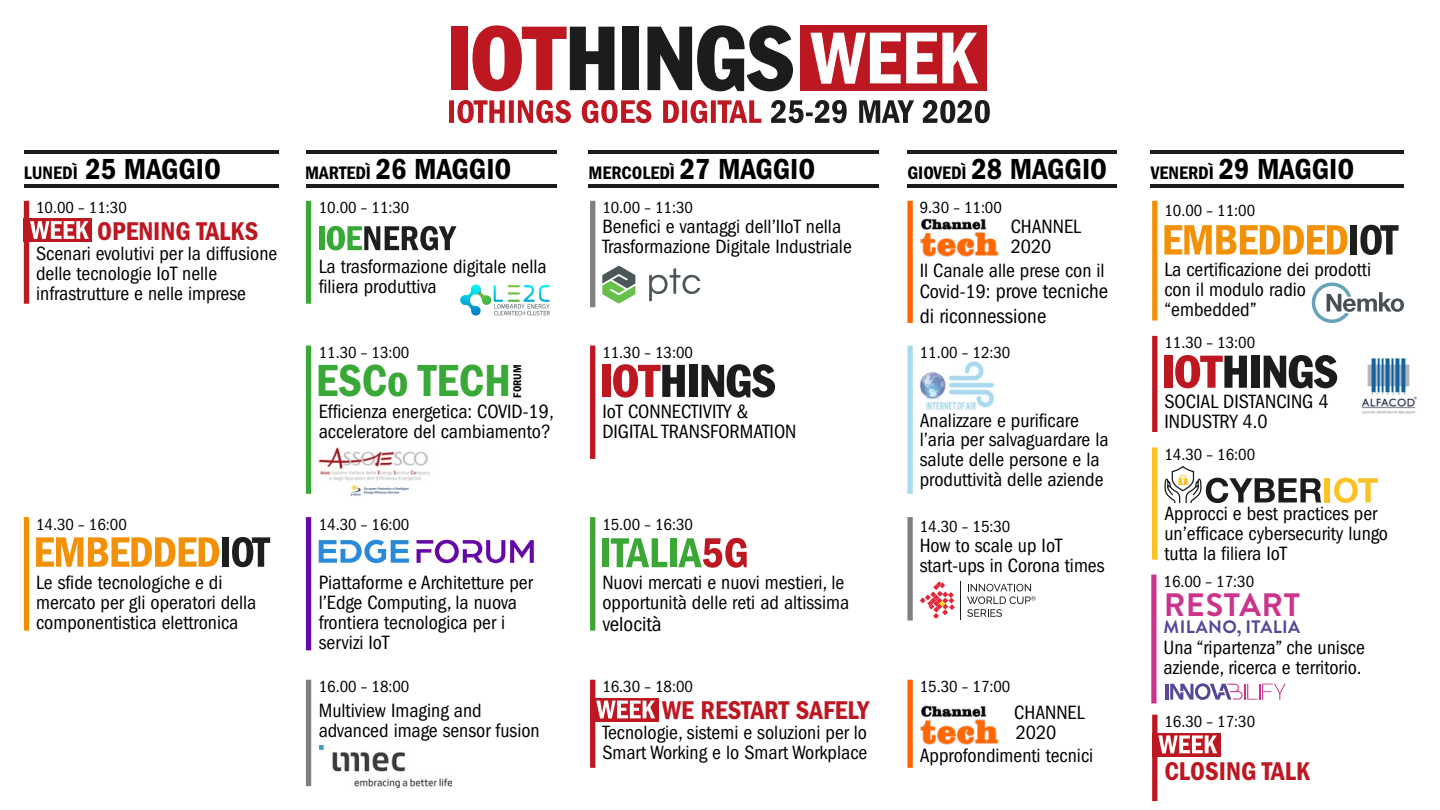
<style>
.page{position:relative;width:1440px;height:810px;background:#fff}
.page>*{position:absolute;margin:0;border:0;box-sizing:border-box;transform-origin:0 0}
.t1{font:600 condensed 46.58px "Franklin Gothic";color:#38a836}
.t2{font:700 32.4px "Brandon Grotesque";letter-spacing:.02em;color:#cc348b}
.t3{font:600 condensed 30.08px "Franklin Gothic";color:#000}
.t4{font:600 condensed 26.62px "Franklin Gothic";color:#bd1721}
.t5{font:condensed 21.23px/25px "Franklin Gothic";color:#000}
.t6{font:condensed 19.95px/20px "Franklin Gothic";color:#000}
.t7{font:600 condensed 18.75px "Franklin Gothic";color:#000}
.t8{font:700 18.08px "Brandon Grotesque";letter-spacing:.02em;color:#564797}
.t9{font:condensed 16.65px "Franklin Gothic";color:#000}
.t10{font:600 condensed 11.48px "Franklin Gothic";color:#000}
.s1{font-size:18.75px}
.s2{font-size:30.08px}
.s3{font-size:19.95px}
</style>
<div class="page">
<div style="left:800px;top:25px;width:187px;height:66px;background:#bd1721"></div>
<div style="left:451px;top:27px;width:16px;height:63px;background:#bd1721"></div>
<svg style="left:473px;top:25px;width:141px;height:66px"></svg>
<div style="left:623px;top:27px;width:16px;height:63px;background:#1c1c1c"></div>
<svg style="left:647px;top:25px;width:146px;height:66px"></svg>
<svg style="left:810px;top:33px;width:168px;height:51px"></svg>
<svg style="left:771px;top:100px;width:219px;height:23px"></svg>
<svg style="left:449px;top:100px;width:312px;height:23px"></svg>
<div style="left:1164px;top:356px;width:9px;height:32px;background:#bd1721"></div>
<svg style="left:1175px;top:355px;width:72px;height:33px"></svg>
<div style="left:1251px;top:356px;width:8px;height:32px;background:#1c1c1c"></div>
<svg style="left:1264px;top:355px;width:73px;height:33px"></svg>
<div style="left:602px;top:365px;width:8px;height:32px;background:#bd1721"></div>
<svg style="left:613px;top:364px;width:72px;height:34px"></svg>
<div style="left:689px;top:365px;width:8px;height:32px;background:#1c1c1c"></div>
<svg style="left:702px;top:364px;width:73px;height:34px"></svg>
<svg style="left:36px;top:537px;width:183px;height:30px"></svg>
<div style="left:222px;top:537px;width:7px;height:30px;background:#1c1f1c"></div>
<svg style="left:232px;top:537px;width:38px;height:30px"></svg>
<svg style="left:1164px;top:225px;width:183px;height:30px"></svg>
<div style="left:1351px;top:225px;width:6px;height:30px;background:#1c1f1c"></div>
<svg style="left:1360px;top:225px;width:39px;height:30px"></svg>
<div style="left:24px;top:201px;width:5px;height:103px;background:#bd1721"></div>
<div style="left:1152px;top:201px;width:5px;height:120px;background:#f29105"></div>
<div style="left:590px;top:201px;width:5px;height:106px;background:#808080"></div>
<div style="left:907px;top:201px;width:6px;height:122px;background:#f60"></div>
<div style="left:306px;top:201px;width:5px;height:103px;background:#38a836"></div>
<div style="left:306px;top:346px;width:5px;height:148px;background:#38a836"></div>
<div style="left:306px;top:680px;width:5px;height:106px;background:#808080"></div>
<div style="left:306px;top:517px;width:5px;height:133px;background:#6608a5"></div>
<div style="left:1152px;top:336px;width:5px;height:96px;background:#bd1721"></div>
<div style="left:590px;top:346px;width:5px;height:113px;background:#bd1721"></div>
<div style="left:907px;top:346px;width:6px;height:148px;background:#a8daf3"></div>
<div style="left:1152px;top:715px;width:5px;height:86px;background:#bd1721"></div>
<div style="left:590px;top:680px;width:5px;height:88px;background:#bd1721"></div>
<div style="left:907px;top:680px;width:6px;height:88px;background:#f60"></div>
<div style="left:24px;top:517px;width:5px;height:114px;background:#f29105"></div>
<div style="left:1152px;top:447px;width:6px;height:113px;background:#fcc226"></div>
<div style="left:590px;top:517px;width:5px;height:114px;background:#3ba836"></div>
<div style="left:907px;top:517px;width:6px;height:104px;background:#808080"></div>
<div style="left:319px;top:226px;width:6px;height:24px;background:#38a836"></div>
<svg style="left:327px;top:226px;width:130px;height:25px"></svg>
<svg style="left:417px;top:540px;width:117px;height:23px"></svg>
<svg style="left:319px;top:540px;width:90px;height:23px"></svg>
<img style="left:320px;top:745px;width:131px;height:42px">
<svg style="left:602px;top:266px;width:33px;height:38px"></svg>
<svg style="left:649px;top:268px;width:51px;height:33px"></svg>
<div style="left:602px;top:538px;width:7px;height:29px;background:#3ba836"></div>
<svg style="left:611px;top:538px;width:56px;height:29px"></svg>
<div style="left:670px;top:538px;width:7px;height:29px;background:#3ba836"></div>
<svg style="left:678px;top:538px;width:69px;height:30px"></svg>
<img style="left:920px;top:218px;width:79px;height:39px">
<img style="left:920px;top:706px;width:79px;height:39px">
<img style="left:920px;top:361px;width:75px;height:49px">
<svg style="left:920px;top:581px;width:35px;height:38px"></svg>
<hr style="left:961px;top:581px;width:1px;height:39px;background:#1e1e1d">
<svg style="left:967px;top:584px;width:69px;height:33px"></svg>
<svg style="left:1164px;top:465px;width:157px;height:39px"></svg>
<div style="left:1324px;top:478px;width:5px;height:24px;background:#fcc226"></div>
<svg style="left:1334px;top:478px;width:44px;height:25px"></svg>
<img style="left:1361px;top:357px;width:56px;height:57px">
<svg style="left:460px;top:285px;width:90px;height:31px"></svg>
<img style="left:318px;top:447px;width:112px;height:49px">
<div style="left:24px;top:219px;width:68px;height:23px;background:#bd1721"></div>
<svg style="left:595px;top:698px;width:63px;height:23px"></svg>
<div style="left:1152px;top:733px;width:68px;height:23px;background:#bd1721"></div>
<svg style="left:30px;top:221px;width:59px;height:18px"></svg>
<svg style="left:596px;top:701px;width:59px;height:17px"></svg>
<svg style="left:1158px;top:735px;width:59px;height:18px"></svg>
<svg style="left:1312px;top:283px;width:92px;height:40px"></svg>
<hr style="left:24px;top:184px;width:254px;height:3px;background:#1c1c1c">
<hr style="left:24px;top:150px;width:254px;height:4px;background:#1c1c1c">
<hr style="left:306px;top:184px;width:250px;height:3px;background:#1c1c1c">
<hr style="left:306px;top:150px;width:250px;height:4px;background:#1c1c1c">
<hr style="left:588px;top:184px;width:291px;height:3px;background:#1c1c1c">
<hr style="left:588px;top:150px;width:291px;height:4px;background:#1c1c1c">
<hr style="left:907px;top:184px;width:210px;height:3px;background:#1c1c1c">
<hr style="left:907px;top:150px;width:210px;height:4px;background:#1c1c1c">
<hr style="left:1151px;top:184px;width:253px;height:3px;background:#1c1c1c">
<hr style="left:1151px;top:150px;width:253px;height:4px;background:#1c1c1c">
<div style="left:1151px;top:575px;width:6px;height:128px;background:#cc348b"></div>
<hr style="left:1166px;top:684px;width:3px;height:16px;background:#564797">
<svg style="left:1170px;top:683px;width:116px;height:17px"></svg>
<h3 class="t3" style="left:24px;top:152px;width:199px"><span class="s1">LUNEDÌ</span> 25 MAGGIO</h3>
<h3 class="t3" style="left:305px;top:152px;width:208px"><span class="s1">MARTEDÌ</span> 26 MAGGIO</h3>
<p class="t7" style="left:588px;top:162px;width:228px">MERCOLEDÌ <span class="s2">27 MAGGIO</span></p>
<h3 class="t3" style="left:907px;top:152px;width:201px"><span class="s1">GIOVEDÌ</span> 28 MAGGIO</h3>
<h3 class="t3" style="left:1151px;top:152px;width:205px"><span class="s1">VENERDÌ</span> 29 MAGGIO</h3>
<p class="t9" style="left:36px;top:198px;width:92px">10.00 – 11:30</p>
<h3 class="t4" style="left:97px;top:216px;width:163px">OPENING TALKS</h3>
<p class="t6" style="left:36px;top:243px;width:243px">Scenari evolutivi per la diffusione delle tecnologie IoT nelle infrastrutture e nelle imprese</p>
<p class="t9" style="left:36px;top:515px;width:92px">14.30 – 16:00</p>
<p class="t6" style="left:36px;top:573px;width:222px">Le sfide tecnologiche e di mercato per gli operatori della componentistica elettronica</p>
<p class="t9" style="left:319px;top:198px;width:92px">10.00 – 11:30</p>
<p class="t6" style="left:319px;top:257px;width:230px">La trasformazione digitale nella filiera produttiva</p>
<p class="t9" style="left:319px;top:343px;width:92px">11.30 – 13:00</p>
<h1 class="t1" style="left:316px;top:354px;width:197px">ESCo TECH</h1>
<p class="t10" style="left:511px;top:398px;width:34px;rotate:-90deg">FORUM</p>
<p class="t6" style="left:319px;top:401px;width:237px">Efficienza energetica: COVID-19, acceleratore del cambiamento?</p>
<p class="t9" style="left:319px;top:515px;width:92px">14.30 – 16:00</p>
<p class="t6" style="left:319px;top:573px;width:216px">Piattaforme e Architetture per l’Edge Computing, la nuova frontiera tecnologica per i servizi IoT</p>
<p class="t9" style="left:319px;top:677px;width:92px">16.00 – 18:00</p>
<p class="t6" style="left:319px;top:701px;width:223px">Multiview Imaging and advanced image sensor fusion</p>
<p class="t9" style="left:602px;top:198px;width:92px">10.00 – 11:30</p>
<p class="t6" style="left:602px;top:217px;width:251px">Benefici e vantaggi dell’IIoT nella<br>Trasformazione Digitale Industriale</p>
<p class="t9" style="left:602px;top:343px;width:92px">11.30 – 13:00</p>
<p class="t6" style="left:602px;top:401px;width:196px">IoT CONNECTIVITY &amp;<br>DIGITAL TRANSFORMATION</p>
<p class="t9" style="left:602px;top:515px;width:92px">15.00 – 16:30</p>
<p class="t6" style="left:602px;top:573px;width:248px">Nuovi mercati e nuovi mestieri, le opportunità delle reti ad altissima</p>
<p class="t5" style="left:602px;top:611px;width:61px">velocità</p>
<p class="t9" style="left:602px;top:677px;width:92px">16.30 – 18:00</p>
<h3 class="t4" style="left:662px;top:695px;width:209px">WE RESTART SAFELY</h3>
<p class="t6" style="left:602px;top:722px;width:267px">Tecnologie, sistemi e soluzioni per lo<br>Smart Working e lo Smart Workplace</p>
<p class="t9" style="left:920px;top:198px;width:84px">9.30 – 11:00</p>
<p class="t6" style="left:1011px;top:217px;width:72px">CHANNEL<br>2020</p>
<p class="t6" style="left:920px;top:260px;width:186px">Il Canale alle prese con il</p>
<p class="t5" style="left:920px;top:279px;width:190px"><span class="s3">Covid-19:</span> prove tecniche di riconnessione</p>
<p class="t9" style="left:920px;top:343px;width:92px">11.00 – 12:30</p>
<p class="t6" style="left:920px;top:410px;width:191px">Analizzare e purificare l’aria per salvaguardare la salute delle persone e la produttività delle aziende</p>
<p class="t9" style="left:920px;top:517px;width:92px">14.30 – 15:30</p>
<p class="t6" style="left:920px;top:536px;width:186px">How to scale up IoT start-ups in Corona times</p>
<p class="t9" style="left:920px;top:677px;width:92px">15.30 – 17:00</p>
<p class="t6" style="left:1014px;top:702px;width:72px">CHANNEL<br>2020</p>
<p class="t6" style="left:920px;top:746px;width:175px">Approfondimenti tecnici</p>
<p class="t9" style="left:1164px;top:201px;width:92px">10.00 – 11:00</p>
<p class="t6" style="left:1164px;top:259px;width:208px">La certificazione dei prodotti con il modulo radio “embedded”</p>
<p class="t9" style="left:1164px;top:333px;width:92px">11.30 – 13:00</p>
<p class="t6" style="left:1164px;top:392px;width:166px">SOCIAL DISTANCING 4<br>INDUSTRY 4.0</p>
<p class="t9" style="left:1164px;top:445px;width:92px">14.30 – 16:00</p>
<p class="t6" style="left:1164px;top:503px;width:225px">Approcci e best practices per un’efficace cybersecurity lungo tutta la filiera IoT</p>
<p class="t9" style="left:1164px;top:572px;width:92px">16.00 – 17:30</p>
<h2 class="t2" style="left:1164px;top:583px;width:138px">RESTART</h2>
<p class="t8" style="left:1164px;top:614px;width:138px">MILANO, ITALIA</p>
<p class="t6" style="left:1164px;top:637px;width:203px">Una “ripartenza” che unisce aziende, ricerca e territorio.</p>
<p class="t9" style="left:1164px;top:712px;width:92px">16.30 – 17:30</p>
<h3 class="t4" style="left:1164px;top:756px;width:147px">CLOSING TALK</h3>
</div>
